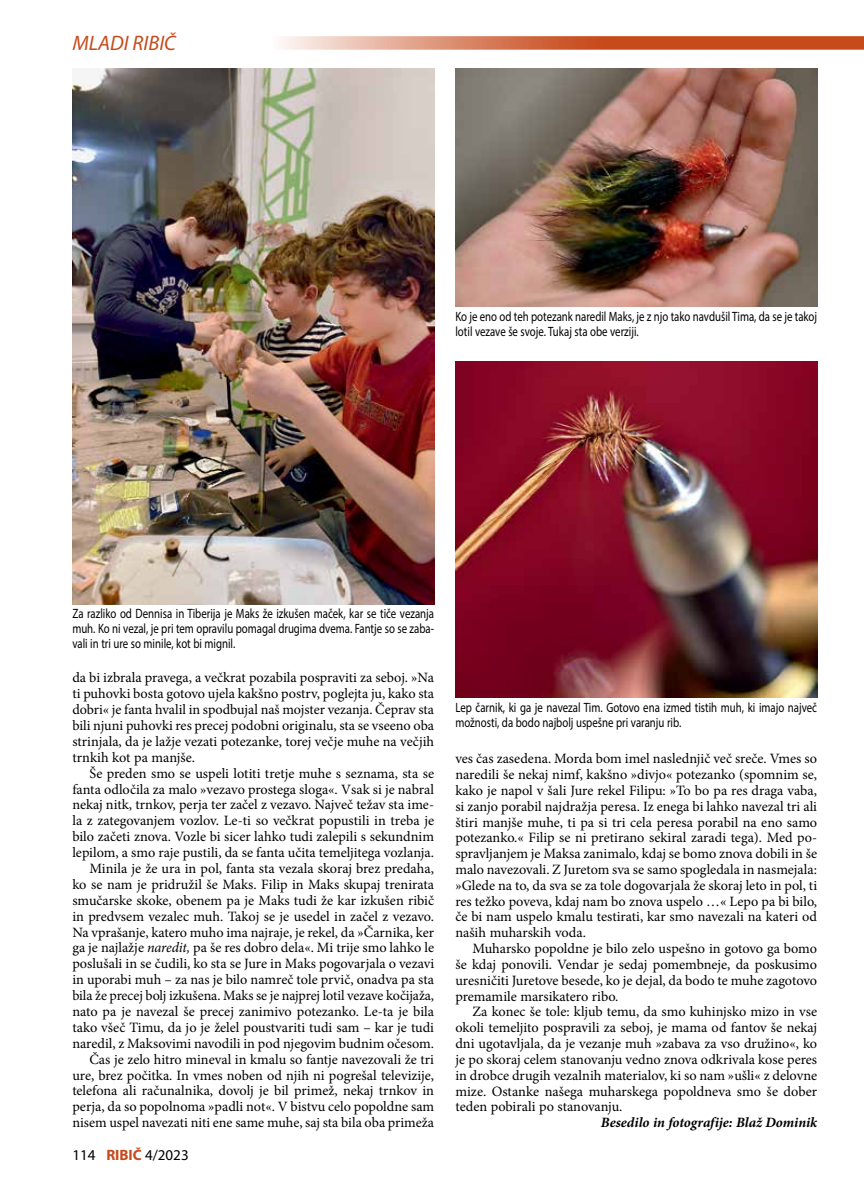
<style>
.page{position:relative;width:864px;height:1191px;background:#fff}
.page>*{position:absolute;margin:0;border:0;box-sizing:border-box;transform-origin:0 0}
.t1{font:italic 21px "Myriad Pro";color:#c74a1b}
.t2{font:15px "Myriad Pro";color:#000}
.t3{font:14.25px/15.9px "Minion Pro";color:#000;text-align:justify}
.t4{font:italic 700 14.25px "Minion Pro";letter-spacing:-.005em;color:#000}
.t5{font:13.5px/15px "Myriad Pro";color:#000;scale:.8 1}
.s1{font-style:italic}
.s2{font-weight:700;color:#c74a1b}
</style>
<div class="page">
<img style="left:72px;top:68px;width:362px;height:536px">
<img style="left:455px;top:68px;width:361px;height:238px">
<img style="left:455px;top:361px;width:361px;height:336px">
<svg style="left:282px;top:36px;width:581px;height:14px;background:#d57956"></svg>
<h1 class="t1" style="left:72px;top:30px;width:105px">MLADI RIBIČ</h1>
<p class="t5" style="left:455px;top:308px;width:453px">Ko je eno od teh potezank naredil Maks, je z njo tako navdušil Tima, da se je takoj lotil vezave še svoje. Tukaj sta obe verziji.</p>
<p class="t5" style="left:72px;top:606px;width:453px;text-align:justify">Za razliko od Dennisa in Tiberija je Maks že izkušen maček, kar se tiče vezanja muh. Ko ni vezal, je pri tem opravilu pomagal drugima dvema. Fantje so se zaba&shy;vali in tri ure so minile, kot bi mignil.</p>
<p class="t3" style="left:72px;top:670px;width:363px">da bi izbrala pravega, a večkrat pozabila pospraviti za seboj. »Na ti puhovki bosta gotovo ujela kakšno postrv, poglejta ju, kako sta dobri« je fanta hvalil in spodbujal naš mojster vezanja. Čeprav sta bili njuni puhovki res precej podobni originalu, sta se vseeno oba strinjala, da je lažje vezati potezanke, torej večje muhe na večjih trnkih kot pa manjše.</p>
<p class="t3" style="left:72px;top:765px;width:363px;text-align:right">Še preden smo se uspeli lotiti tretje muhe s seznama, sta se fanta odločila za malo »vezavo prostega sloga«. Vsak si je nabral nekaj nitk, trnkov, perja ter začel z vezavo. Največ težav sta ime&shy;la z zategovanjem vozlov. Le-ti so večkrat popustili in treba je bilo začeti znova. Vozle bi sicer lahko tudi zalepili s sekundnim lepilom, a smo raje pustili, da se fanta učita temeljitega vozlanja.<br>Minila je že ura in pol, fanta sta vezala skoraj brez predaha, ko se nam je pridružil še Maks. Filip in Maks skupaj trenirata smučarske skoke, obenem pa je Maks tudi že kar izkušen ribič in predvsem vezalec muh. Takoj se je usedel in začel z vezavo.<br>Na vprašanje, katero muho ima najraje, je rekel, da »Čarnika, ker ga je najlažje <span class="s1">naredit,</span> pa še res dobro dela«. Mi trije smo lahko le poslušali in se čudili, ko sta se Jure in Maks pogovarjala o vezavi in uporabi muh – za nas je bilo namreč tole prvič, onadva pa sta bila že precej bolj izkušena. Maks se je najprej lotil vezave kočijaža, nato pa je navezal še precej zanimivo potezanko. Le-ta je bila tako všeč Timu, da jo je želel poustvariti tudi sam – kar je tudi naredil, z Maksovimi navodili in pod njegovim budnim očesom.<br>Čas je zelo hitro mineval in kmalu so fantje navezovali že tri ure, brez počitka. In vmes noben od njih ni pogrešal televizije, telefona ali računalnika, dovolj je bil primež, nekaj trnkov in perja, da so popolnoma »padli not«. V bistvu celo popoldne sam nisem uspel navezati niti ene same muhe, saj sta bila oba primeža</p>
<p class="t2" style="left:72px;top:1145px;width:118px">114 <span class="s2">RIBIČ</span> 4/2023</p>
<p class="t5" style="left:455px;top:699px;width:453px">Lep čarnik, ki ga je navezal Tim. Gotovo ena izmed tistih muh, ki imajo največ možnosti, da bodo najbolj uspešne pri varanju rib.</p>
<p class="t3" style="left:455px;top:751px;width:363px">ves čas zasedena. Morda bom imel naslednjič več sreče. Vmes so naredili še nekaj nimf, kakšno »divjo« potezanko (spomnim se, kako je napol v šali Jure rekel Filipu: »To bo pa res draga vaba, si zanjo porabil najdražja peresa. Iz enega bi lahko navezal tri ali štiri manjše muhe, ti pa si tri cela peresa porabil na eno samo potezanko.« Filip se ni pretirano sekiral zaradi tega). Med po&shy;spravljanjem je Maksa zanimalo, kdaj se bomo znova dobili in še malo navezovali. Z Juretom sva se samo spogledala in nasmejala: »Glede na to, da sva se za tole dogovarjala že skoraj leto in pol, ti res težko poveva, kdaj nam bo znova uspelo …« Lepo pa bi bilo, če bi nam uspelo kmalu testirati, kar smo navezali na kateri od naših muharskih voda.</p>
<p class="t3" style="left:455px;top:940px;width:363px;text-indent:17px">Muharsko popoldne je bilo zelo uspešno in gotovo ga bomo še kdaj ponovili. Vendar je sedaj pomembneje, da poskusimo uresničiti Juretove besede, ko je dejal, da bodo te muhe zagotovo premamile marsikatero ribo.</p>
<p class="t3" style="left:455px;top:1004px;width:363px;text-indent:17px">Za konec še tole: kljub temu, da smo kuhinjsko mizo in vse okoli temeljito pospravili za seboj, je mama od fantov še nekaj dni ugotavljala, da je vezanje muh »zabava za vso družino«, ko je po skoraj celem stanovanju vedno znova odkrivala kose peres in drobce drugih vezalnih materialov, ki so nam »ušli« z delovne mize. Ostanke našega muharskega popoldneva smo še dober teden pobirali po stanovanju.</p>
<p class="t4" style="left:600px;top:1112px;width:218px">Besedilo in fotografije: Blaž Dominik</p>
</div>
